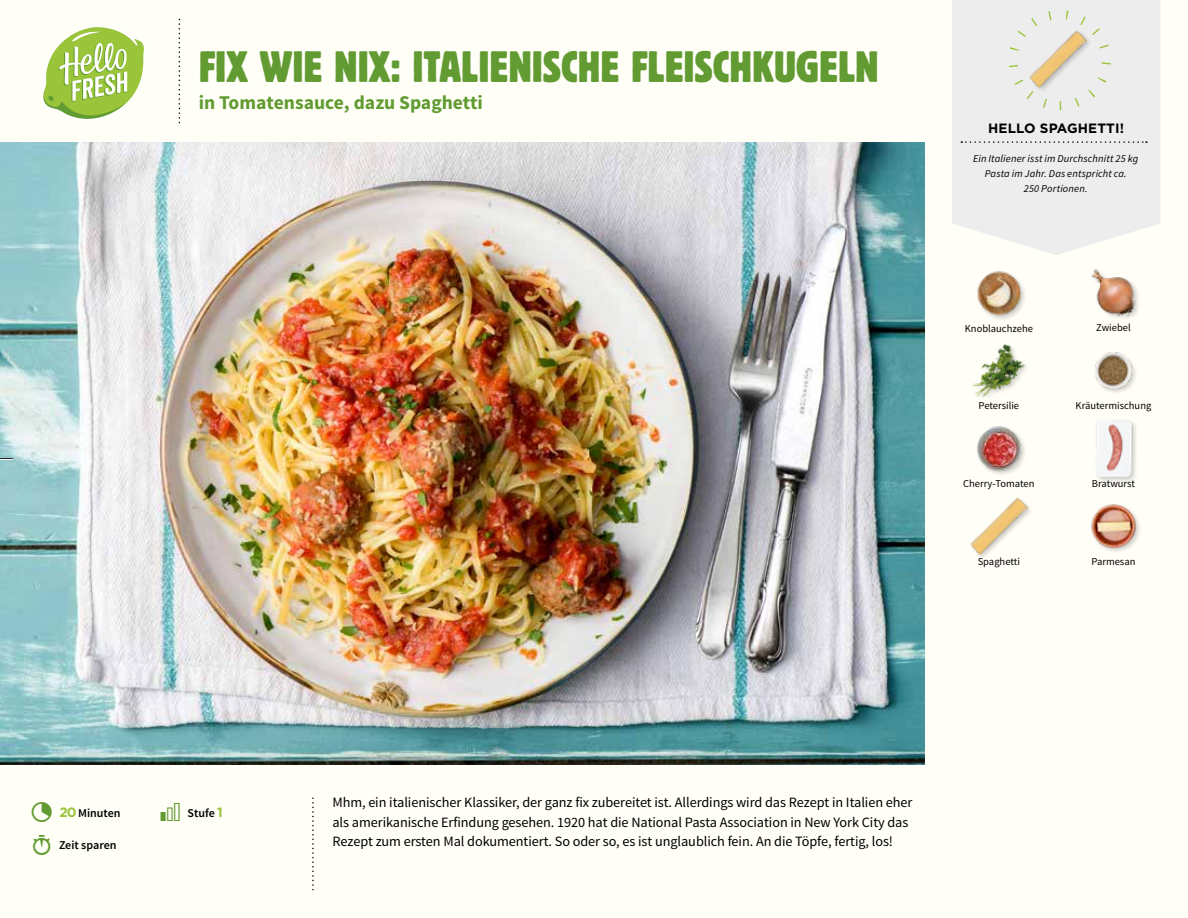
<style>
.page{position:relative;width:1188px;height:918px;background:#fffef7}
.page>*{position:absolute;margin:0;border:0;box-sizing:border-box;transform-origin:0 0}
.t1{font:condensed 43.5px "Block Berthold BQ";color:#619b31}
.t2{font:700 19.5px "Source Sans Pro";color:#619b31}
.t3{font:14.25px/19.5px "Source Sans Pro";letter-spacing:-.005em;color:#000}
.t4{font:700 13.5px "Gotham";letter-spacing:.01em;color:#000}
.t5{font:600 12px "Source Sans Pro";color:#000}
.t6{font:10.5px "Source Sans Pro";color:#000}
.t7{font:italic 10.5px/14.7px "Source Sans Pro";letter-spacing:.015em;color:#000;text-align:center}
.s1{font-family:"Gotham";font-weight:700;font-size:13.5px;color:#9ac43a}
</style>
<div class="page">
<svg style="left:43px;top:27px;width:101px;height:92px"></svg>
<svg style="left:952px;top:0;width:208px;height:255px;background:#eeeeed"></svg>
<svg style="left:961px;top:141px;width:186px;height:2px"></svg>
<div style="left:1009px;top:10px;width:102px;height:100px;border:9px dashed #9ac43a;border-radius:50%"></div>
<div style="left:1094px;top:418px;width:44px;height:66px;background:#000;opacity:.2"></div>
<img style="left:1094px;top:420px;width:44px;height:57px">
<img style="left:977px;top:426px;width:48px;height:48px">
<img style="left:1091px;top:269px;width:48px;height:49px">
<img style="left:977px;top:271px;width:48px;height:48px">
<img style="left:1094px;top:352px;width:42px;height:41px">
<img style="left:972px;top:344px;width:54px;height:53px">
<div style="left:1029px;top:30px;width:64px;height:64px;background:#000;opacity:.2"></div>
<img style="left:1030px;top:30px;width:57px;height:57px">
<img style="left:1091px;top:504px;width:49px;height:48px">
<img style="left:970px;top:498px;width:58px;height:57px">
<img style="left:0;top:142px;width:925px;height:623px">
<svg style="left:0;top:458px;width:13px;height:2px"></svg>
<h1 class="t1" style="left:199px;top:41px;width:682px">FIX WIE NIX: ITALIENISCHE FLEISCHKUGELN</h1>
<h2 class="t2" style="left:199px;top:90px;width:286px">in Tomatensauce, dazu Spaghetti</h2>
<p class="t4" style="left:988px;top:119px;width:138px">HELLO SPAGHETTI!</p>
<p class="t7" style="left:973px;top:152px;width:167px">Ein Italiener isst im Durchschnitt 25 kg<br>Pasta im Jahr. Das entspricht ca.<br>250 Portionen.</p>
<p class="t6" style="left:965px;top:322px;width:70px">Knoblauchzehe</p>
<p class="t6" style="left:1096px;top:321px;width:36px">Zwiebel</p>
<p class="t6" style="left:979px;top:399px;width:42px">Petersilie</p>
<p class="t6" style="left:1076px;top:399px;width:77px">Kräutermischung</p>
<p class="t6" style="left:963px;top:477px;width:73px">Cherry-Tomaten</p>
<p class="t6" style="left:1092px;top:477px;width:45px">Bratwurst</p>
<p class="t6" style="left:978px;top:555px;width:44px">Spaghetti</p>
<p class="t6" style="left:1091px;top:555px;width:46px">Parmesan</p>
<p class="t5" style="left:60px;top:805px;width:63px"><span class="s1">20</span>Minuten</p>
<p class="t5" style="left:59px;top:837px;width:59px">Zeit sparen</p>
<p class="t5" style="left:188px;top:805px;width:37px">Stufe <span class="s1">1</span></p>
<p class="t3" style="left:332px;top:793px;width:582px">Mhm, ein italienischer Klassiker, der ganz fix zubereitet ist. Allerdings wird das Rezept in Italien eher als amerikanische Erfindung gesehen. 1920 hat die National Pasta Association in New York City das<br>Rezept zum ersten Mal dokumentiert. So oder so, es ist unglaublich fein. An die Töpfe, fertig, los!</p>
</div>
